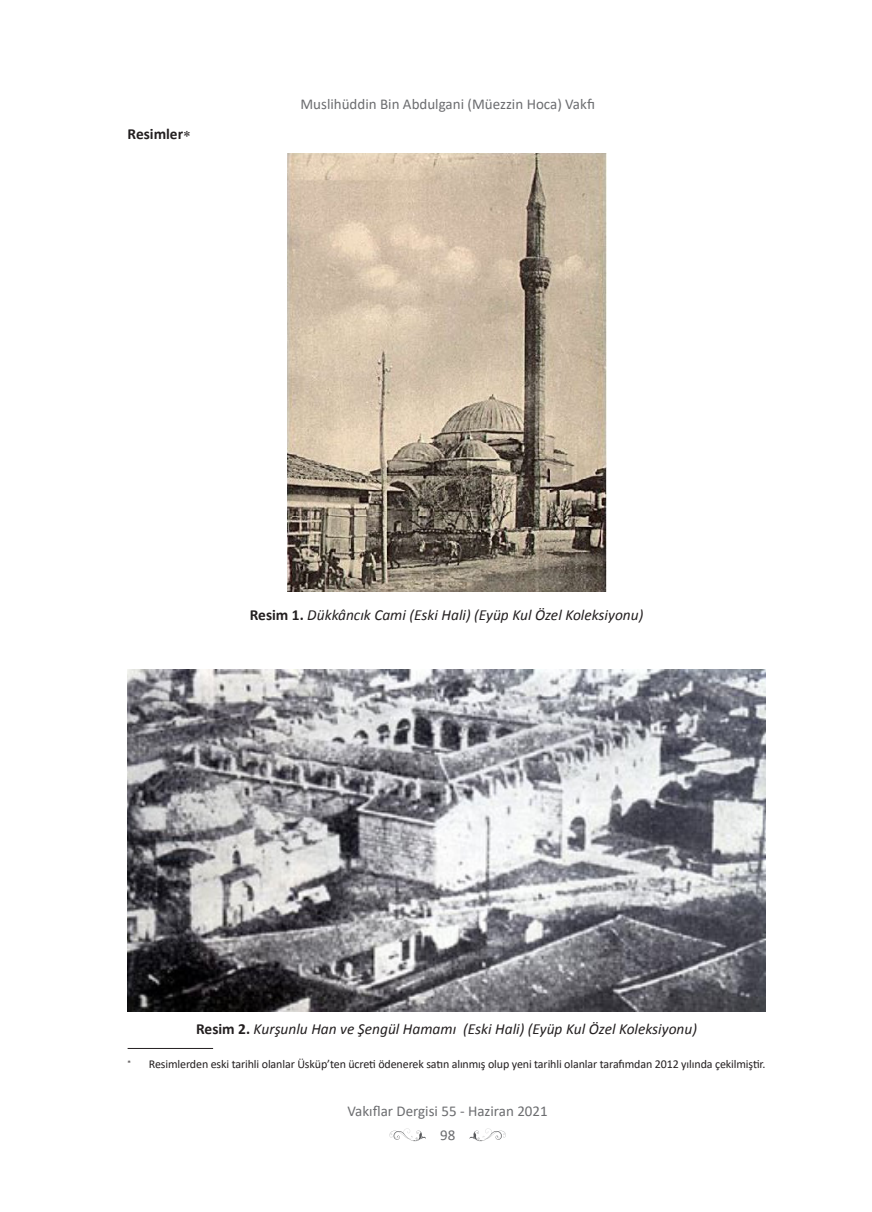
<style>
.page{position:relative;width:872px;height:1212px;background:#fff}
.page>*{position:absolute;margin:0;border:0;box-sizing:border-box;transform-origin:0 0}
.Footnote_text{font:italic 15.3px "Calibri";color:#231f20}
.Footnote_text-2{font:700 15.3px "Calibri";color:#231f20}
.t1{font:15px/24px "Calibri";color:#6c6d70;text-align:center}
.Dipnot{font:12px "Calibri";letter-spacing:-.01em;color:#231f20}
.s1{font-weight:700;font-style:normal}
</style>
<div class="page">
<svg style="left:389px;top:1128px;width:37px;height:14px"></svg>
<svg style="left:469px;top:1128px;width:37px;height:14px"></svg>
<img style="left:287px;top:153px;width:319px;height:438px">
<img style="left:128px;top:669px;width:637px;height:342px">
<hr style="left:128px;top:1048px;width:85px;height:1px;background:#231f20">
<p class="Footnote_text-2" style="left:128px;top:124px;width:65px">Resimler∗</p>
<p class="t1" style="left:300px;top:92px;width:296px">Muslihüddin Bin Abdulgani (Müezzin Hoca) Vakfı</p>
<p class="Footnote_text" style="left:250px;top:604px;width:395px"><span class="s1">Resim 1.</span> Dükkâncık Cami (Eski Hali) (Eyüp Kul Özel Koleksiyonu)</p>
<p class="Footnote_text" style="left:196px;top:1018px;width:502px"><span class="s1">Resim 2.</span> Kurşunlu Han ve Şengül Hamamı (Eski Hali) (Eyüp Kul Özel Koleksiyonu)</p>
<p class="Dipnot" style="left:149px;top:1055px;width:618px">Resimlerden eski tarihli olanlar Üsküp’ten ücreti ödenerek satın alınmış olup yeni tarihli olanlar tarafımdan 2012 yılında çekilmiştir.</p>
<p class="t1" style="left:347px;top:1098px;width:202px">Vakıflar Dergisi 55 - Haziran 2021<br>98</p>
</div>
